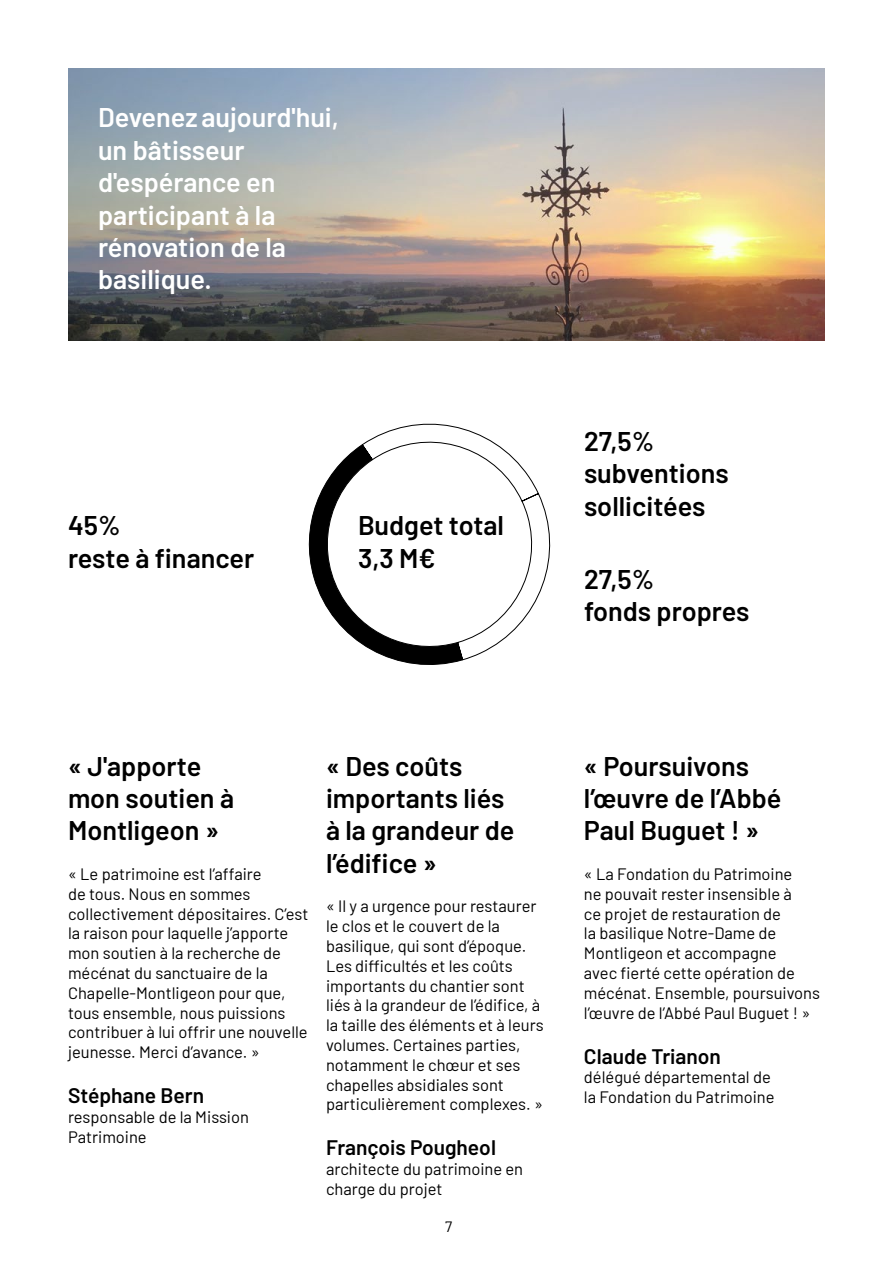
<style>
.page{position:relative;width:893px;height:1263px;background:#fff}
.page>*{position:absolute;margin:0;border:0;box-sizing:border-box;transform-origin:0 0}
.t1{font:600 27px/32.4px "Barlow";color:#000}
.t2{font:600 27px/32.4px "Barlow";color:#fff}
.t3{font:600 21px "Barlow";color:#000}
.t4{font:16.5px/19.8px "Barlow";color:#000}
.t5{font:15px "Barlow";color:#000}
</style>
<div class="page">
<img style="left:68px;top:68px;width:757px;height:272px">
<svg style="left:308px;top:423px;width:243px;height:242px"></svg>
<h1 class="t2" style="left:98px;top:99px;width:242px">Devenez aujourd'hui, un bâtisseur d'espérance en participant à la rénovation de la basilique.</h1>
<h1 class="t1" style="left:68px;top:507px;width:188px">45%<br>reste à financer</h1>
<h1 class="t1" style="left:358px;top:507px;width:148px">Budget total<br>3,3 M€</h1>
<h1 class="t1" style="left:584px;top:423px;width:146px">27,5% subventions sollicitées</h1>
<h1 class="t1" style="left:584px;top:561px;width:167px">27,5%<br>fonds propres</h1>
<h1 class="t1" style="left:68px;top:747px;width:168px">« J'apporte mon soutien à<br>Montligeon »</h1>
<p class="t4" style="left:68px;top:863px;width:242px">« Le patrimoine est l’affaire<br>de tous. Nous en sommes collectivement dépositaires. C’est la raison pour laquelle j’apporte mon soutien à la recherche de mécénat du sanctuaire de la<br>Chapelle-Montligeon pour que, tous ensemble, nous puissions contribuer à lui offrir une nouvelle jeunesse. Merci d’avance. »</p>
<p class="t3" style="left:68px;top:1080px;width:138px">Stéphane Bern</p>
<p class="t4" style="left:68px;top:1106px;width:183px">responsable de la Mission<br>Patrimoine</p>
<h1 class="t1" style="left:326px;top:747px;width:190px">« Des coûts importants liés à la grandeur de l’édifice »</h1>
<p class="t4" style="left:326px;top:895px;width:219px">« Il y a urgence pour restaurer le clos et le couvert de la basilique, qui sont d’époque.<br>Les difficultés et les coûts importants du chantier sont liés à la grandeur de l’édifice, à la taille des éléments et à leurs volumes. Certaines parties, notamment le chœur et ses chapelles absidiales sont particulièrement complexes. »</p>
<p class="t3" style="left:326px;top:1132px;width:171px">François Pougheol</p>
<p class="t4" style="left:326px;top:1158px;width:199px">architecte du patrimoine en charge du projet</p>
<p class="t5" style="left:445px;top:1216px;width:9px">7</p>
<h1 class="t1" style="left:584px;top:747px;width:199px">« Poursuivons l’œuvre de l’Abbé<br>Paul Buguet ! »</h1>
<p class="t4" style="left:584px;top:863px;width:238px">« La Fondation du Patrimoine<br>ne pouvait rester insensible à<br>ce projet de restauration de<br>la basilique Notre-Dame de<br>Montligeon et accompagne<br>avec fierté cette opération de mécénat. Ensemble, poursuivons l’œuvre de l’Abbé Paul Buguet ! »</p>
<p class="t3" style="left:584px;top:1040px;width:139px">Claude Trianon</p>
<p class="t4" style="left:584px;top:1066px;width:192px">délégué départemental de la Fondation du Patrimoine</p>
</div>
